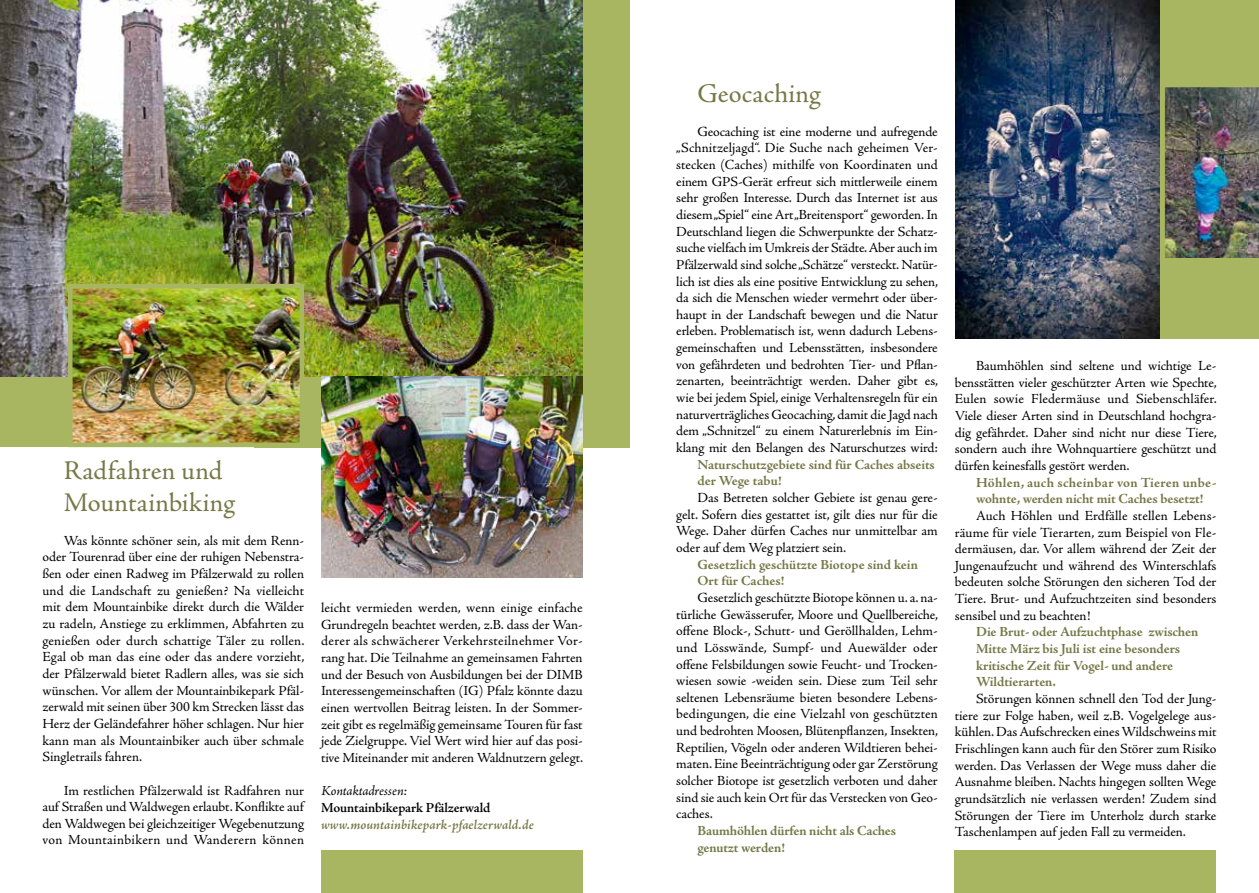
<style>
.page{position:relative;width:1259px;height:893px;background:#fff}
.page>*{position:absolute;margin:0;border:0;box-sizing:border-box;transform-origin:0 0}
.t1{font:27px/32.4px "Adobe Jenson Pro";letter-spacing:.01em;color:#747947}
.t2{font:13.95px/16.6px "Adobe Jenson Pro";letter-spacing:-.005em;color:#000;text-align:justify}
.t3{font:700 13.95px/16.6px "Adobe Jenson Pro";letter-spacing:-.01em;color:#747947}
.t4{font:italic 600 13.95px "Adobe Jenson Pro";letter-spacing:.005em;color:#747947}
.t5{font:600 13.95px "Adobe Jenson Pro";letter-spacing:-.01em;color:#000}
.t6{font:italic 13.95px "Adobe Jenson Pro";letter-spacing:-.01em;color:#000}
</style>
<div class="page">
<div style="left:1158px;top:0;width:101px;height:338px;background:#a9b661"></div>
<div style="left:0;top:355px;width:191px;height:92px;background:#a9b661"></div>
<div style="left:254px;top:0;width:375px;height:447px;background:#a9b661"></div>
<img style="left:0;top:0;width:583px;height:377px">
<img style="left:73px;top:289px;width:226px;height:153px">
<div style="left:68px;top:284px;width:236px;height:163px;border:4px solid #a9b661"></div>
<img style="left:321px;top:377px;width:262px;height:200px">
<img style="left:1164px;top:87px;width:95px;height:171px">
<img style="left:955px;top:0;width:204px;height:338px">
<div style="left:321px;top:850px;width:262px;height:43px;background:#a9b661"></div>
<div style="left:955px;top:850px;width:261px;height:43px;background:#a9b661"></div>
<h1 class="t1" style="left:64px;top:455px;width:173px">Radfahren und<br>Mountainbiking</h1>
<p class="t2" style="left:43px;top:532px;width:263px;text-indent:21px">Was könnte schöner sein, als mit dem Renn&shy;oder Tourenrad über eine der ruhigen Nebenstra&shy;ßen oder einen Radweg im Pfälzerwald zu rollen und die Landschaft zu genießen? Na vielleicht mit dem Mountainbike direkt durch die Wälder zu radeln, Anstiege zu erklimmen, Abfahrten zu genießen oder durch schattige Täler zu rollen.<br>Egal ob man das eine oder das andere vorzieht, der Pfälzerwald bietet Radlern alles, was sie sich wünschen. Vor allem der Mountainbikepark Pfäl&shy;zerwald mit seinen über 300 km Strecken lässt das Herz der Geländefahrer höher schlagen. Nur hier kann man als Mountainbiker auch über schmale Singletrails fahren.</p>
<p class="t2" style="left:43px;top:782px;width:263px;text-indent:21px">Im restlichen Pfälzerwald ist Radfahren nur auf Straßen und Waldwegen erlaubt. Konflikte auf den Waldwegen bei gleichzeitiger Wegebenutzung von Mountainbikern und Wanderern können</p>
<p class="t2" style="left:321px;top:600px;width:263px">leicht vermieden werden, wenn einige einfache Grundregeln beachtet werden, z.B. dass der Wan&shy;derer als schwächerer Verkehrsteilnehmer Vor&shy;rang hat. Die Teilnahme an gemeinsamen Fahrten und der Besuch von Ausbildungen bei der DIMB Interessengemeinschaften (IG) Pfalz könnte dazu einen wertvollen Beitrag leisten. In der Sommer&shy;zeit gibt es regelmäßig gemeinsame Touren für fast jede Zielgruppe. Viel Wert wird hier auf das posi&shy;tive Miteinander mit anderen Waldnutzern gelegt.</p>
<p class="t6" style="left:321px;top:783px;width:87px">Kontaktadressen:</p>
<p class="t5" style="left:321px;top:800px;width:171px">Mountainbikepark Pfälzerwald</p>
<p class="t4" style="left:321px;top:816px;width:214px">www.mountainbikepark-pfaelzerwald.de</p>
<h1 class="t1" style="left:697px;top:78px;width:125px">Geocaching</h1>
<p class="t2" style="left:676px;top:123px;width:263px;text-indent:21px">Geocaching ist eine moderne und aufregende „Schnitzeljagd“. Die Suche nach geheimen Ver&shy;stecken (Caches) mithilfe von Koordinaten und einem GPS-Gerät erfreut sich mittlerweile einem sehr großen Interesse. Durch das Internet ist aus diesem „Spiel“ eine Art „Breitensport“ geworden. In Deutschland liegen die Schwerpunkte der Schatz&shy;suche vielfach im Umkreis der Städte. Aber auch im Pfälzerwald sind solche „Schätze“ versteckt. Natür&shy;lich ist dies als eine positive Entwicklung zu sehen, da sich die Menschen wieder vermehrt oder über&shy;haupt in der Landschaft bewegen und die Natur erleben. Problematisch ist, wenn dadurch Lebens&shy;gemeinschaften und Lebensstätten, insbesondere von gefährdeten und bedrohten Tier- und Pflan&shy;zenarten, beeinträchtigt werden. Daher gibt es, wie bei jedem Spiel, einige Verhaltensregeln für ein naturverträgliches Geocaching, damit die Jagd nach dem „Schnitzel“ zu einem Naturerlebnis im Ein&shy;klang mit den Belangen des Naturschutzes wird:</p>
<p class="t3" style="left:697px;top:456px;width:239px">Naturschutzgebiete sind für Caches abseits der Wege tabu!</p>
<p class="t2" style="left:676px;top:490px;width:263px;text-indent:21px">Das Betreten solcher Gebiete ist genau gere&shy;gelt. Sofern dies gestattet ist, gilt dies nur für die Wege. Daher dürfen Caches nur unmittelbar am oder auf dem Weg platziert sein.</p>
<p class="t3" style="left:697px;top:556px;width:222px">Gesetzlich geschützte Biotope sind kein<br>Ort für Caches!</p>
<p class="t2" style="left:676px;top:589px;width:263px;text-indent:21px">Gesetzlich geschützte Biotope können u. a. na&shy;türliche Gewässerufer, Moore und Quellbereiche, offene Block-, Schutt- und Geröllhalden, Lehm&shy;und Lösswände, Sumpf- und Auewälder oder offene Felsbildungen sowie Feucht- und Trocken&shy;wiesen sowie -weiden sein. Diese zum Teil sehr seltenen Lebensräume bieten besondere Lebens&shy;bedingungen, die eine Vielzahl von geschützten und bedrohten Moosen, Blütenpflanzen, Insekten, Reptilien, Vögeln oder anderen Wildtieren behei&shy;maten. Eine Beeinträchtigung oder gar Zerstörung solcher Biotope ist gesetzlich verboten und daher sind sie auch kein Ort für das Verstecken von Geo&shy;caches.</p>
<p class="t3" style="left:697px;top:823px;width:200px">Baumhöhlen dürfen nicht als Caches genutzt werden!</p>
<p class="t2" style="left:955px;top:358px;width:263px;text-indent:21px">Baumhöhlen sind seltene und wichtige Le&shy;bensstätten vieler geschützter Arten wie Spechte, Eulen sowie Fledermäuse und Siebenschläfer.<br>Viele dieser Arten sind in Deutschland hochgra&shy;dig gefährdet. Daher sind nicht nur diese Tiere, sondern auch ihre Wohnquartiere geschützt und dürfen keinesfalls gestört werden.</p>
<p class="t3" style="left:976px;top:474px;width:242px">Höhlen, auch scheinbar von Tieren unbe&shy;wohnte, werden nicht mit Caches besetzt!</p>
<p class="t2" style="left:955px;top:507px;width:263px;text-indent:21px">Auch Höhlen und Erdfälle stellen Lebens&shy;räume für viele Tierarten, zum Beispiel von Fle&shy;dermäusen, dar. Vor allem während der Zeit der Jungenaufzucht und während des Winterschlafs bedeuten solche Störungen den sicheren Tod der Tiere. Brut- und Aufzuchtzeiten sind besonders sensibel und zu beachten!</p>
<p class="t3" style="left:976px;top:624px;width:224px">Die Brut- oder Aufzuchtphase zwischen<br>Mitte März bis Juli ist eine besonders kritische Zeit für Vogel- und andere<br>Wildtierarten.</p>
<p class="t2" style="left:955px;top:691px;width:263px;text-indent:21px">Störungen können schnell den Tod der Jung&shy;tiere zur Folge haben, weil z.B. Vogelgelege aus&shy;kühlen. Das Aufschrecken eines Wildschweins mit Frischlingen kann auch für den Störer zum Risiko werden. Das Verlassen der Wege muss daher die Ausnahme bleiben. Nachts hingegen sollten Wege grundsätzlich nie verlassen werden! Zudem sind Störungen der Tiere im Unterholz durch starke Taschenlampen auf jeden Fall zu vermeiden.</p>
</div>
